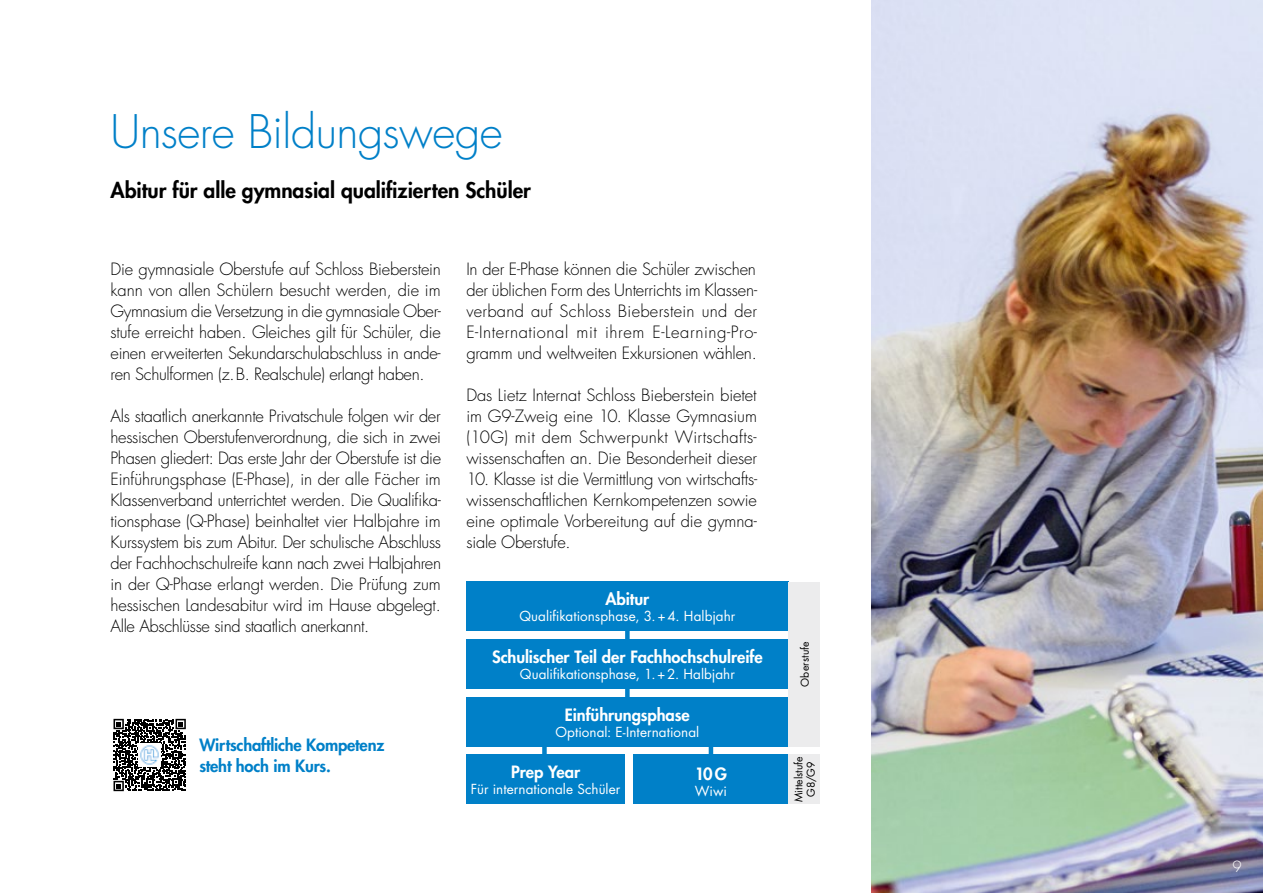
<style>
.page{position:relative;width:1263px;height:893px;background:#fff}
.page>*{position:absolute;margin:0;border:0;box-sizing:border-box;transform-origin:0 0}
.t1{font:300 45px "Futura Std";letter-spacing:-.01em;color:#0080c8}
.t2{font:800 21px "Futura Std";color:#000}
.t3{font:300 16.5px/21px "Futura Std";letter-spacing:-.01em;color:#000;text-align:justify}
.t4{font:800 16.5px "Futura Std";letter-spacing:-.005em;color:#fff}
.t5{font:800 16.5px/21px "Futura Std";letter-spacing:-.01em;color:#0080c8}
.t6{font:300 15px "Futura Std";color:#fff}
.t7{font:13.5px "Futura Std";color:#fff}
.t8{font:10.5px/12.6px "Futura Std";letter-spacing:.005em;color:#000;text-align:center}
</style>
<div class="page">
<img style="left:872px;top:0;width:391px;height:893px">
<svg style="left:114px;top:719px;width:72px;height:72px"></svg>
<img style="left:139px;top:744px;width:22px;height:22px">
<div style="left:542px;top:736px;width:5px;height:46px;background:#0080c8"></div>
<hr style="left:709px;top:736px;width:4px;height:46px;background:#0080c8">
<div style="left:625px;top:610px;width:5px;height:98px;background:#0080c8"></div>
<div style="left:466px;top:582px;width:322px;height:49px;background:#0080c8"></div>
<div style="left:466px;top:640px;width:322px;height:49px;background:#0080c8"></div>
<div style="left:466px;top:697px;width:322px;height:49px;background:#0080c8"></div>
<div style="left:466px;top:755px;width:159px;height:49px;background:#0080c8"></div>
<div style="left:633px;top:755px;width:155px;height:49px;background:#0080c8"></div>
<div style="left:788px;top:755px;width:32px;height:49px;background:#ececed"></div>
<div style="left:788px;top:582px;width:32px;height:164px;background:#ececed"></div>
<h1 class="t1" style="left:111px;top:104px;width:394px">Unsere Bildungswege</h1>
<p class="t2" style="left:111px;top:177px;width:422px">Abitur für alle gymnasial qualifizierten Schüler</p>
<p class="t3" style="left:111px;top:259px;width:332px">Die gymnasiale Oberstufe auf Schloss Bieberstein kann von allen Schülern besucht werden, die im Gymnasium die Versetzung in die gymnasiale Ober&shy;stufe erreicht haben. Gleiches gilt für Schüler, die einen erweiterten Sekundarschulabschluss in ande&shy;ren Schulformen (z.B. Realschule) erlangt haben.</p>
<p class="t3" style="left:111px;top:406px;width:332px">Als staatlich anerkannte Privatschule folgen wir der hessischen Oberstufenverordnung, die sich in zwei Phasen gliedert: Das erste Jahr der Oberstufe ist die Einführungsphase (E-Phase), in der alle Fächer im Klassenverband unterrichtet werden. Die Qualifika&shy;tionsphase (Q-Phase) beinhaltet vier Halbjahre im Kurssystem bis zum Abitur. Der schulische Abschluss der Fachhochschulreife kann nach zwei Halbjahren in der Q-Phase erlangt werden. Die Prüfung zum hessischen Landesabitur wird im Hause abgelegt.<br>Alle Abschlüsse sind staatlich anerkannt.</p>
<p class="t5" style="left:199px;top:735px;width:186px">Wirtschaftliche Kompetenz steht hoch im Kurs.</p>
<p class="t3" style="left:466px;top:259px;width:292px">In der E-Phase können die Schüler zwischen der üblichen Form des Unterrichts im Klassen&shy;verband auf Schloss Bieberstein und der E-International mit ihrem E-Learning-Pro&shy;gramm und weltweiten Exkursionen wählen.</p>
<p class="t3" style="left:466px;top:385px;width:292px">Das Lietz Internat Schloss Bieberstein bietet im G9-Zweig eine 10. Klasse Gymnasium (10G) mit dem Schwerpunkt Wirtschafts&shy;wissenschaften an. Die Besonderheit dieser</p>
<p class="t3" style="left:466px;top:469px;width:292px">10. Klasse ist die Vermittlung von wirtschafts&shy;wissenschaftlichen Kernkompetenzen sowie eine optimale Vorbereitung auf die gymna&shy;siale Oberstufe.</p>
<p class="t4" style="left:605px;top:588px;width:45px">Abitur</p>
<p class="t7" style="left:519px;top:607px;width:218px">Qualifikationsphase, 3.+4. Halbjahr</p>
<p class="t4" style="left:492px;top:647px;width:272px">Schulischer Teil der Fachhochschulreife</p>
<p class="t7" style="left:520px;top:666px;width:217px">Qualifikationsphase, 1.+2. Halbjahr</p>
<p class="t4" style="left:565px;top:704px;width:126px">Einführungsphase</p>
<p class="t7" style="left:555px;top:723px;width:145px">Optional: E-International</p>
<p class="t4" style="left:511px;top:761px;width:70px">Prep Year</p>
<p class="t7" style="left:471px;top:780px;width:151px">Für internationale Schüler</p>
<p class="t4" style="left:695px;top:763px;width:34px">10G</p>
<p class="t7" style="left:695px;top:782px;width:33px">Wiwi</p>
<p class="t8" style="left:799px;top:687px;width:47px;rotate:-90deg">Oberstufe</p>
<p class="t8" style="left:792px;top:802px;width:47px;rotate:-90deg">Mittelstufe<br>G8/G9</p>
<p class="t6" style="left:1232px;top:857px;width:11px">9</p>
</div>
